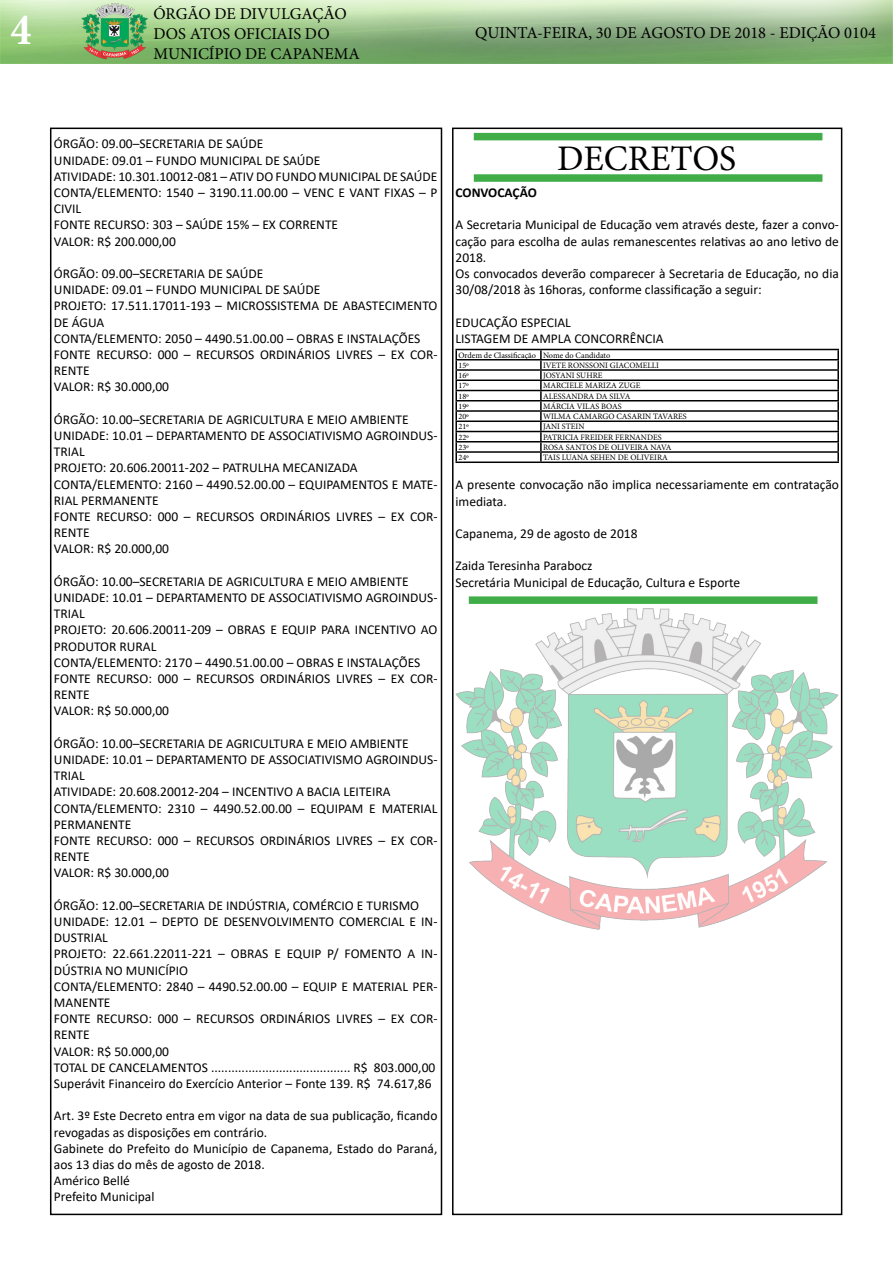
<style>
.page{position:relative;width:893px;height:1263px;background:#fff}
.page>*{position:absolute;margin:0;border:0;box-sizing:border-box;transform-origin:0 0}
.t1{font:700 condensed 45px "Minion Pro";color:#fff}
.t2{font:36px "Minion Pro";color:#000}
.t3{font:16.5px/19.8px "Minion Pro";color:#000}
.t4{font:13.5px/16.2px "Calibri";color:#000}
.t5{font:700 13.5px "Calibri";color:#000}
.t6{font:8.25px/10.2px "Minion Pro";color:#000}
</style>
<div class="page">
<div style="left:50px;top:128px;width:392px;height:1087px;border:2px solid #000"></div>
<img style="left:0;top:0;width:893px;height:64px">
<div style="left:452px;top:128px;width:390px;height:1087px;border:2px solid #000"></div>
<hr style="left:455px;top:349px;width:86px;height:1px;background:#000">
<hr style="left:541px;top:349px;width:298px;height:1px;background:#000">
<hr style="left:455px;top:359px;width:86px;height:1px;background:#000">
<hr style="left:541px;top:359px;width:298px;height:1px;background:#000">
<hr style="left:455px;top:369px;width:86px;height:2px;background:#000">
<hr style="left:541px;top:369px;width:298px;height:2px;background:#000">
<hr style="left:455px;top:379px;width:86px;height:2px;background:#000">
<hr style="left:541px;top:379px;width:298px;height:2px;background:#000">
<hr style="left:455px;top:390px;width:86px;height:1px;background:#000">
<hr style="left:541px;top:390px;width:298px;height:1px;background:#000">
<hr style="left:455px;top:400px;width:86px;height:1px;background:#000">
<hr style="left:541px;top:400px;width:298px;height:1px;background:#000">
<hr style="left:455px;top:410px;width:86px;height:2px;background:#000">
<hr style="left:541px;top:410px;width:298px;height:2px;background:#000">
<hr style="left:455px;top:420px;width:86px;height:2px;background:#000">
<hr style="left:541px;top:420px;width:298px;height:2px;background:#000">
<hr style="left:455px;top:431px;width:86px;height:1px;background:#000">
<hr style="left:541px;top:431px;width:298px;height:1px;background:#000">
<hr style="left:455px;top:441px;width:86px;height:1px;background:#000">
<hr style="left:541px;top:441px;width:298px;height:1px;background:#000">
<hr style="left:455px;top:451px;width:86px;height:2px;background:#000">
<svg style="left:455px;top:350px;width:2px;height:111px"></svg>
<hr style="left:541px;top:451px;width:298px;height:2px;background:#000">
<svg style="left:540px;top:350px;width:2px;height:111px"></svg>
<svg style="left:837px;top:350px;width:2px;height:111px"></svg>
<hr style="left:455px;top:461px;width:86px;height:2px;background:#000">
<hr style="left:541px;top:461px;width:298px;height:2px;background:#000">
<div style="left:474px;top:133px;width:348px;height:7px;background:#41ad49"></div>
<div style="left:474px;top:174px;width:348px;height:8px;background:#41ad49"></div>
<div style="left:469px;top:596px;width:348px;height:8px;background:#41ad49"></div>
<img style="left:455px;top:608px;width:384px;height:322px">
<h1 class="t1" style="left:11px;top:-1px;width:22px">4</h1>
<p class="t3" style="left:153px;top:4px;width:208px">ÓRGÃO DE DIVULGAÇÃO<br>DOS ATOS OFICIAIS DO<br>MUNICÍPIO DE CAPANEMA</p>
<p class="t3" style="left:475px;top:23px;width:402px">QUINTA-FEIRA, 30 DE AGOSTO DE 2018 - EDIÇÃO 0104</p>
<p class="t4" style="left:54px;top:135px;width:385px">ÓRGÃO: 09.00–SECRETARIA DE SAÚDE<br>UNIDADE: 09.01 – FUNDO MUNICIPAL DE SAÚDE<br>ATIVIDADE: 10.301.10012-081 – ATIV DO FUNDO MUNICIPAL DE SAÚDE CONTA/ELEMENTO: 1540 – 3190.11.00.00 – VENC E VANT FIXAS – P CIVIL<br>FONTE RECURSO: 303 – SAÚDE 15% – EX CORRENTE<br>VALOR: R$ 200.000,00</p>
<p class="t4" style="left:54px;top:265px;width:385px">ÓRGÃO: 09.00–SECRETARIA DE SAÚDE<br>UNIDADE: 09.01 – FUNDO MUNICIPAL DE SAÚDE<br>PROJETO: 17.511.17011-193 – MICROSSISTEMA DE ABASTECIMENTO DE ÁGUA<br>CONTA/ELEMENTO: 2050 – 4490.51.00.00 – OBRAS E INSTALAÇÕES FONTE RECURSO: 000 – RECURSOS ORDINÁRIOS LIVRES – EX COR-RENTE<br>VALOR: R$ 30.000,00</p>
<p class="t4" style="left:54px;top:411px;width:385px">ÓRGÃO: 10.00–SECRETARIA DE AGRICULTURA E MEIO AMBIENTE UNIDADE: 10.01 – DEPARTAMENTO DE ASSOCIATIVISMO AGROINDUS-TRIAL<br>PROJETO: 20.606.20011-202 – PATRULHA MECANIZADA CONTA/ELEMENTO: 2160 – 4490.52.00.00 – EQUIPAMENTOS E MATE-RIAL PERMANENTE<br>FONTE RECURSO: 000 – RECURSOS ORDINÁRIOS LIVRES – EX COR-RENTE<br>VALOR: R$ 20.000,00</p>
<p class="t4" style="left:54px;top:573px;width:385px">ÓRGÃO: 10.00–SECRETARIA DE AGRICULTURA E MEIO AMBIENTE UNIDADE: 10.01 – DEPARTAMENTO DE ASSOCIATIVISMO AGROINDUS-TRIAL<br>PROJETO: 20.606.20011-209 – OBRAS E EQUIP PARA INCENTIVO AO PRODUTOR RURAL<br>CONTA/ELEMENTO: 2170 – 4490.51.00.00 – OBRAS E INSTALAÇÕES FONTE RECURSO: 000 – RECURSOS ORDINÁRIOS LIVRES – EX COR-RENTE<br>VALOR: R$ 50.000,00</p>
<p class="t4" style="left:54px;top:735px;width:385px">ÓRGÃO: 10.00–SECRETARIA DE AGRICULTURA E MEIO AMBIENTE UNIDADE: 10.01 – DEPARTAMENTO DE ASSOCIATIVISMO AGROINDUS-TRIAL<br>ATIVIDADE: 20.608.20012-204 – INCENTIVO A BACIA LEITEIRA CONTA/ELEMENTO: 2310 – 4490.52.00.00 – EQUIPAM E MATERIAL PERMANENTE<br>FONTE RECURSO: 000 – RECURSOS ORDINÁRIOS LIVRES – EX COR-RENTE<br>VALOR: R$ 30.000,00</p>
<p class="t4" style="left:54px;top:897px;width:385px">ÓRGÃO: 12.00–SECRETARIA DE INDÚSTRIA, COMÉRCIO E TURISMO UNIDADE: 12.01 – DEPTO DE DESENVOLVIMENTO COMERCIAL E IN-DUSTRIAL<br>PROJETO: 22.661.22011-221 – OBRAS E EQUIP P/ FOMENTO A IN-DÚSTRIA NO MUNICÍPIO<br>CONTA/ELEMENTO: 2840 – 4490.52.00.00 – EQUIP E MATERIAL PER-MANENTE<br>FONTE RECURSO: 000 – RECURSOS ORDINÁRIOS LIVRES – EX COR-RENTE<br>VALOR: R$ 50.000,00<br>TOTAL DE CANCELAMENTOS ......................................... R$ 803.000,00<br>Superávit Financeiro do Exercício Anterior – Fonte 139. R$ 74.617,86</p>
<p class="t4" style="left:54px;top:1107px;width:385px">Art. 3º Este Decreto entra em vigor na data de sua publicação, ficando revogadas as disposições em contrário.<br>Gabinete do Prefeito do Município de Capanema, Estado do Paraná, aos 13 dias do mês de agosto de 2018.<br>Américo Bellé<br>Prefeito Municipal</p>
<h2 class="t2" style="left:557px;top:134px;width:181px">DECRETOS</h2>
<p class="t5" style="left:455px;top:183px;width:83px">CONVOCAÇÃO</p>
<p class="t4" style="left:455px;top:216px;width:385px">A Secretaria Municipal de Educação vem através deste, fazer a convo&shy;cação para escolha de aulas remanescentes relativas ao ano letivo de 2018.<br>Os convocados deverão comparecer à Secretaria de Educação, no dia 30/08/2018 às 16horas, conforme classificação a seguir:</p>
<p class="t4" style="left:455px;top:314px;width:210px">EDUCAÇÃO ESPECIAL<br>LISTAGEM DE AMPLA CONCORRÊNCIA</p>
<p class="t6" style="left:458px;top:350px;width:153px">Ordem de Classificação Nome do Candidato<br>15º</p>
<p class="t6" style="left:543px;top:360px;width:118px">IVETE RONSSONI GIACOMELLI</p>
<p class="t6" style="left:458px;top:370px;width:12px">16º</p>
<p class="t6" style="left:543px;top:370px;width:61px">JOSYANI SUHRE</p>
<p class="t6" style="left:458px;top:381px;width:12px">17º</p>
<p class="t6" style="left:543px;top:381px;width:99px">MARCIELE MARIZA ZUGE</p>
<p class="t6" style="left:458px;top:391px;width:12px">18º</p>
<p class="t6" style="left:543px;top:391px;width:89px">ALESSANDRA DA SILVA</p>
<p class="t6" style="left:458px;top:401px;width:12px">19º</p>
<p class="t6" style="left:543px;top:401px;width:80px">MÁRCIA VILAS BOAS</p>
<p class="t6" style="left:458px;top:411px;width:12px">20º</p>
<p class="t6" style="left:543px;top:411px;width:145px">WILMA CAMARGO CASARIN TAVARES</p>
<p class="t6" style="left:458px;top:422px;width:12px">21º</p>
<p class="t6" style="left:543px;top:422px;width:43px">JANI STEIN</p>
<p class="t6" style="left:458px;top:432px;width:12px">22º</p>
<p class="t6" style="left:543px;top:432px;width:120px">PATRICIA FREIDER FERNANDES</p>
<p class="t6" style="left:458px;top:442px;width:12px">23º</p>
<p class="t6" style="left:543px;top:442px;width:130px">ROSA SANTOS DE OLIVEIRA NAVA</p>
<p class="t6" style="left:458px;top:452px;width:12px">24º</p>
<p class="t6" style="left:543px;top:452px;width:126px">TAIS LUANA SEHEN DE OLIVEIRA</p>
<p class="t4" style="left:455px;top:476px;width:385px">A presente convocação não implica necessariamente em contratação imediata.</p>
<p class="t4" style="left:455px;top:525px;width:184px">Capanema, 29 de agosto de 2018</p>
<p class="t4" style="left:455px;top:557px;width:286px">Zaida Teresinha Parabocz<br>Secretária Municipal de Educação, Cultura e Esporte</p>
</div>
